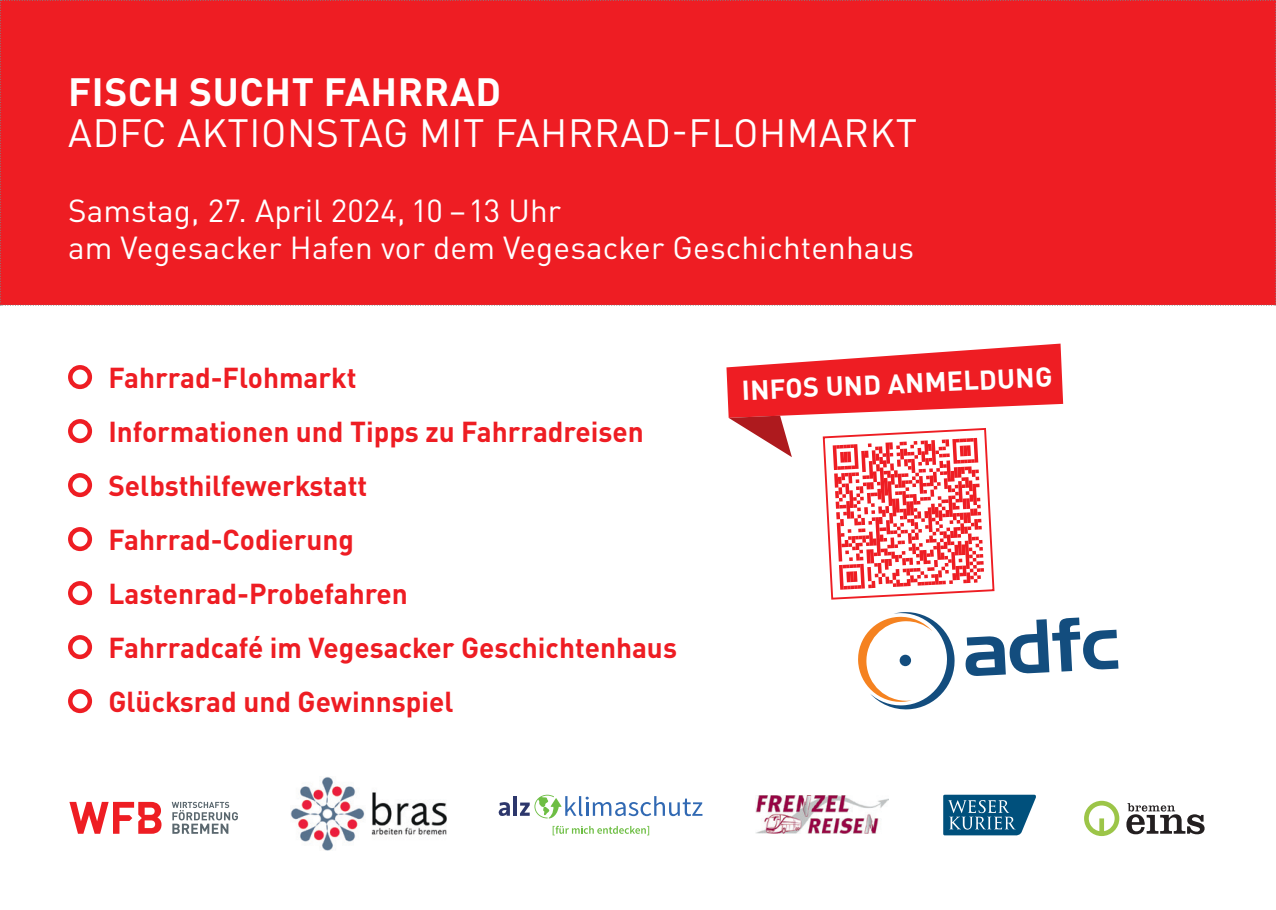
<style>
.page{position:relative;width:1276px;height:910px;background:#fff}
.page>*{position:absolute;margin:0;border:0;box-sizing:border-box;transform-origin:0 0}
.t1{font:39px "DINOT";letter-spacing:.015em;color:#fff}
.t2{font:700 39px "DINOT";letter-spacing:.015em;color:#fff}
.t3{font:31.5px/37.5px "DINOT";letter-spacing:.005em;color:#fff}
.t4{font:700 28.5px/54px "DINOT";color:#ee1d23}
.t5{font:700 27px "DINOT";color:#fff}
</style>
<div class="page">
<div style="left:0;top:0;width:1276px;height:306px;background:#ee1d23"></div>
<div style="left:68px;top:365px;width:24px;height:24px;border:4px solid #ee1d23;border-radius:50%"></div>
<div style="left:68px;top:419px;width:24px;height:24px;border:4px solid #ee1d23;border-radius:50%"></div>
<div style="left:68px;top:473px;width:24px;height:24px;border:4px solid #ee1d23;border-radius:50%"></div>
<div style="left:68px;top:527px;width:24px;height:24px;border:4px solid #ee1d23;border-radius:50%"></div>
<div style="left:68px;top:581px;width:24px;height:24px;border:4px solid #ee1d23;border-radius:50%"></div>
<div style="left:68px;top:635px;width:24px;height:24px;border:4px solid #ee1d23;border-radius:50%"></div>
<div style="left:68px;top:689px;width:24px;height:24px;border:4px solid #ee1d23;border-radius:50%"></div>
<svg style="left:552px;top:826px;width:97px;height:9px"></svg>
<hr style="left:513px;top:796px;width:4px;height:20px;background:#2d376c">
<svg style="left:498px;top:802px;width:12px;height:14px"></svg>
<svg style="left:520px;top:795px;width:182px;height:23px"></svg>
<svg style="left:943px;top:795px;width:93px;height:40px"></svg>
<svg style="left:172px;top:802px;width:66px;height:32px"></svg>
<svg style="left:69px;top:802px;width:92px;height:32px"></svg>
<img style="left:291px;top:777px;width:156px;height:73px">
<img style="left:755px;top:795px;width:134px;height:38px">
<svg style="left:1084px;top:801px;width:35px;height:35px"></svg>
<svg style="left:1126px;top:803px;width:78px;height:31px"></svg>
<svg style="left:726px;top:344px;width:337px;height:256px"></svg>
<svg style="left:965px;top:617px;width:153px;height:59px"></svg>
<svg style="left:858px;top:612px;width:97px;height:98px"></svg>
<div style="left:899px;top:655px;width:12px;height:11px;background:#134d7e;border-radius:50%"></div>
<h1 class="t2" style="left:68px;top:67px;width:434px">FISCH SUCHT FAHRRAD</h1>
<h1 class="t1" style="left:68px;top:108px;width:850px">ADFC AKTIONSTAG MIT FAHRRAD-FLOHMARKT</h1>
<p class="t3" style="left:68px;top:191px;width:847px">Samstag, 27. April 2024, 10 – 13 Uhr<br>am Vegesacker Hafen vor dem Vegesacker Geschichtenhaus</p>
<p class="t4" style="left:108px;top:349px;width:570px">Fahrrad-Flohmarkt<br>Informationen und Tipps zu Fahrradreisen<br>Selbsthilfewerkstatt<br>Fahrrad-Codierung<br>Lastenrad-Probefahren<br>Fahrradcafé im Vegesacker Geschichtenhaus<br>Glücksrad und Gewinnspiel</p>
<p class="t5" style="left:741px;top:374px;width:312px;rotate:-3deg">INFOS UND ANMELDUNG</p>
</div>
